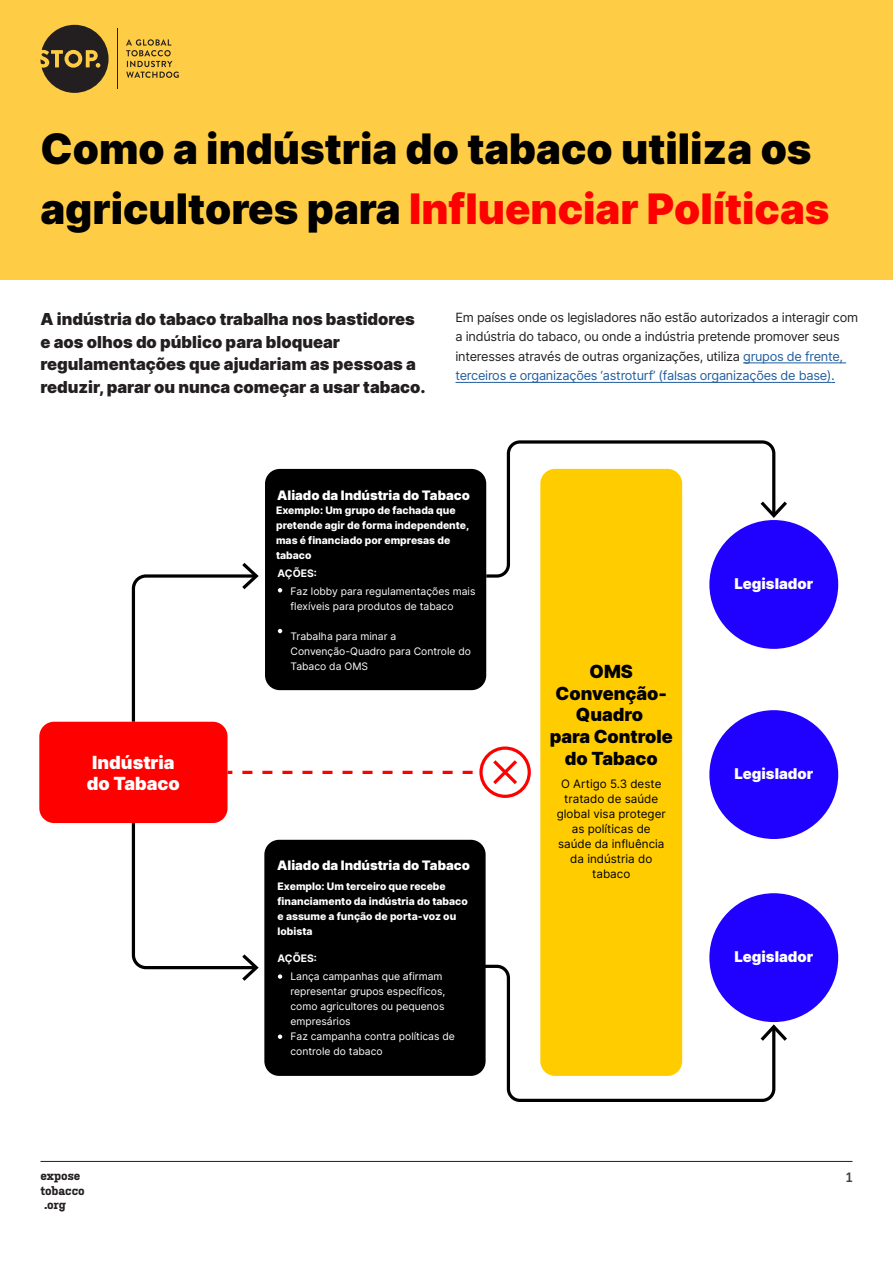
<style>
.page{position:relative;width:893px;height:1263px;background:#fff}
.page>*{position:absolute;margin:0;border:0;box-sizing:border-box;transform-origin:0 0}
.H1-_Title{font:900 42px/60px "Inter";color:#000}
.t1{font:900 18.15px/21.8px "Inter";color:#fff}
.t2{font:900 18px/21.8px "Inter";color:#000;text-align:center}
.P_-_Body_Copy{font:900 16.5px/22.5px "Inter";color:#231f20}
.t3{font:900 14.85px "Inter";color:#fff}
.t4{font:600 13.5px "Kulturista";color:#3e3e3f}
.t5{font:900 13.05px "Inter";color:#fff}
.P_-_Body_Copy-2{font:12.75px/19.5px "Inter";letter-spacing:-.02em;color:#231f20}
.t6{font:700 12px/13.8px "Kulturista";color:#231f20}
.t7{font:11.7px/15px "Inter";color:#000;text-align:center}
.t8{font:10.35px/15px "Inter";color:#fff}
.t9{font:800 10.35px/15px "Inter";color:#fff}
.t10{font:700 10.35px "Inter";color:#fff}
.s1{color:#f00}
.s2{color:#215e9e}
.s3{font-size:13.5px;color:#215e9e}
</style>
<div class="page">
<div style="left:0;top:0;width:893px;height:279px;background:#ffcd45"></div>
<hr style="left:40px;top:1161px;width:812px;height:1px;background:#231f20">
<svg style="left:40px;top:25px;width:69px;height:68px"></svg>
<div style="left:68px;top:54px;width:10px;height:10px;background:#231f20;border-radius:50%"></div>
<hr style="left:117px;top:28px;width:1px;height:61px;background:#231f20">
<svg style="left:126px;top:39px;width:53px;height:39px"></svg>
<hr style="left:743px;top:362px;width:103px;height:1px;background:#215e9e">
<hr style="left:455px;top:382px;width:376px;height:1px;background:#215e9e">
<div style="left:709px;top:893px;width:129px;height:129px;background:#2000ff;border-radius:50%"></div>
<div style="left:540px;top:469px;width:142px;height:607px;background:#fc0;border-radius:15px"></div>
<div style="left:265px;top:469px;width:221px;height:221px;background:#000;border-radius:15px"></div>
<div style="left:264px;top:840px;width:222px;height:236px;background:#000;border-radius:15px"></div>
<svg style="left:228px;top:771px;width:4px;height:3px"></svg>
<svg style="left:130px;top:563px;width:129px;height:162px"></svg>
<svg style="left:130px;top:820px;width:129px;height:161px"></svg>
<svg style="left:481px;top:748px;width:48px;height:48px"></svg>
<div style="left:479px;top:746px;width:52px;height:52px;border:3px solid #f00;border-radius:50%"></div>
<svg style="left:242px;top:757px;width:278px;height:31px"></svg>
<div style="left:39px;top:722px;width:189px;height:101px;background:#f00;border-radius:15px"></div>
<svg style="left:483px;top:440px;width:304px;height:139px"></svg>
<svg style="left:481px;top:963px;width:306px;height:139px"></svg>
<div style="left:709px;top:520px;width:129px;height:129px;background:#2000ff;border-radius:50%"></div>
<div style="left:709px;top:710px;width:129px;height:129px;background:#2000ff;border-radius:50%"></div>
<svg style="left:278px;top:588px;width:4px;height:4px"></svg>
<svg style="left:278px;top:629px;width:4px;height:4px"></svg>
<svg style="left:278px;top:974px;width:4px;height:5px"></svg>
<svg style="left:278px;top:1034px;width:4px;height:5px"></svg>
<p class="H1-_Title" style="left:40px;top:118px;width:791px">Como a indústria do tabaco utiliza os agricultores para <span class="s1">Influenciar Políticas</span></p>
<p class="P_-_Body_Copy" style="left:40px;top:308px;width:387px">A indústria do tabaco trabalha nos bastidores e aos olhos do público para bloquear regulamentações que ajudariam as pessoas a reduzir, parar ou nunca começar a usar tabaco.</p>
<p class="P_-_Body_Copy-2" style="left:455px;top:307px;width:404px">Em países onde os legisladores não estão autorizados a interagir com a indústria do tabaco, ou onde a indústria pretende promover seus interesses através de outras organizações, utiliza <span class="s2">grupos de frente, terceiros e organizações ‘astroturf’ (falsas organizações de base)</span><span class="s3">.</span></p>
<p class="t1" style="left:87px;top:751px;width:95px">Indústria do Tabaco</p>
<p class="t5" style="left:277px;top:486px;width:194px">Aliado da Indústria do Tabaco</p>
<p class="t9" style="left:276px;top:502px;width:195px">Exemplo: Um grupo de fachada que pretende agir de forma independente, mas é financiado por empresas de tabaco</p>
<p class="t10" style="left:278px;top:566px;width:41px">AÇÕES:</p>
<p class="t8" style="left:290px;top:584px;width:186px">Faz lobby para regulamentações mais flexíveis para produtos de tabaco</p>
<p class="t8" style="left:290px;top:629px;width:182px">Trabalha para minar a<br>Convenção-Quadro para Controle do<br>Tabaco da OMS</p>
<p class="t5" style="left:277px;top:856px;width:194px">Aliado da Indústria do Tabaco</p>
<p class="t9" style="left:278px;top:879px;width:192px">Exemplo: Um terceiro que recebe financiamento da indústria do tabaco e assume a função de porta-voz ou lobista</p>
<p class="t8" style="left:290px;top:968px;width:166px">Lança campanhas que afirmam representar grupos específicos, como agricultores ou pequenos empresários<br>Faz campanha contra políticas de controle do tabaco</p>
<p class="t10" style="left:278px;top:951px;width:41px">AÇÕES:</p>
<p class="t2" style="left:550px;top:660px;width:125px">OMS<br>Convenção-<br>Quadro<br>para Controle do Tabaco</p>
<p class="t7" style="left:557px;top:776px;width:111px">O Artigo 5.3 deste tratado de saúde global visa proteger as políticas de saúde da influência da indústria do tabaco</p>
<p class="t3" style="left:734px;top:573px;width:80px">Legislador</p>
<p class="t3" style="left:734px;top:763px;width:80px">Legislador</p>
<p class="t3" style="left:734px;top:946px;width:80px">Legislador</p>
<p class="t6" style="left:40px;top:1168px;width:42px">expose</p>
<h3 class="t4" style="left:846px;top:1167px;width:8px">1</h3>
<p class="t6" style="left:40px;top:1183px;width:46px">tobacco .org</p>
</div>
